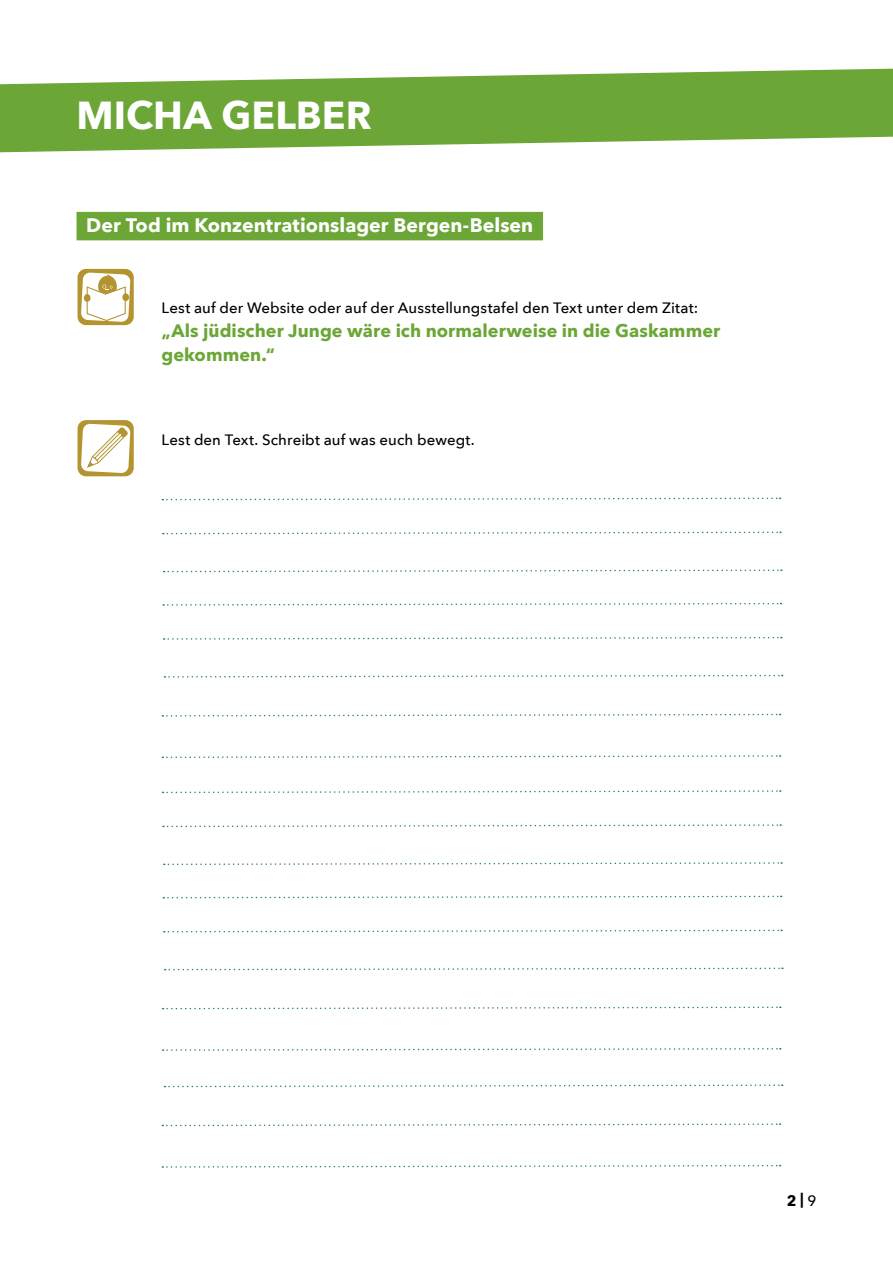
<style>
.page{position:relative;width:893px;height:1263px;background:#fff}
.page>*{position:absolute;margin:0;border:0;box-sizing:border-box;transform-origin:0 0}
.einladung_text{font:700 39px "Avenir Next";color:#fff}
.Thema_unterstichen{font:700 19.5px "Avenir Next";color:#fff}
.Tafelzitate{font:700 18px/24px "Avenir Next";letter-spacing:.005em;color:#6ca636}
.arbeitsblatt_text{font:500 15px "Avenir Next";letter-spacing:.005em;color:#000}
.seitenzahlen{font:700 15px "Avenir Next";color:#000}
.s1{font-weight:500}
</style>
<div class="page">
<svg style="left:164px;top:636px;width:618px;height:4px"></svg>
<svg style="left:163px;top:602px;width:618px;height:4px"></svg>
<svg style="left:164px;top:674px;width:619px;height:4px"></svg>
<svg style="left:163px;top:531px;width:618px;height:4px"></svg>
<svg style="left:162px;top:497px;width:619px;height:4px"></svg>
<svg style="left:164px;top:569px;width:618px;height:4px"></svg>
<svg style="left:162px;top:713px;width:619px;height:4px"></svg>
<svg style="left:162px;top:755px;width:619px;height:4px"></svg>
<svg style="left:164px;top:929px;width:618px;height:4px"></svg>
<svg style="left:163px;top:895px;width:619px;height:4px"></svg>
<svg style="left:165px;top:967px;width:618px;height:4px"></svg>
<svg style="left:163px;top:824px;width:618px;height:4px"></svg>
<svg style="left:163px;top:790px;width:618px;height:4px"></svg>
<svg style="left:164px;top:862px;width:618px;height:4px"></svg>
<svg style="left:163px;top:1006px;width:618px;height:4px"></svg>
<svg style="left:163px;top:1048px;width:618px;height:3px"></svg>
<svg style="left:164px;top:1084px;width:619px;height:4px"></svg>
<svg style="left:162px;top:1123px;width:619px;height:4px"></svg>
<svg style="left:162px;top:1164px;width:619px;height:4px"></svg>
<div style="left:77px;top:212px;width:466px;height:28px;background:#6ca636"></div>
<svg style="left:0;top:69px;width:893px;height:83px;fill:#6ca636"></svg>
<div style="left:78px;top:420px;width:56px;height:56px;background:#b39430;border-radius:8px"></div>
<svg style="left:81px;top:424px;width:49px;height:49px"></svg>
<div style="left:78px;top:269px;width:56px;height:56px;background:#b39430;border-radius:8px"></div>
<svg style="left:81px;top:272px;width:49px;height:50px"></svg>
<div style="left:84px;top:294px;width:7px;height:8px;background:#b39430;border-radius:50%"></div>
<div style="left:122px;top:293px;width:7px;height:8px;background:#b39430;border-radius:50%"></div>
<p class="einladung_text" style="left:77px;top:91px;width:297px">MICHA GELBER</p>
<p class="Thema_unterstichen" style="left:86px;top:213px;width:448px">Der Tod im Konzentrationslager Bergen-Belsen</p>
<p class="arbeitsblatt_text" style="left:162px;top:299px;width:538px">Lest auf der Website oder auf der Ausstellungstafel den Text unter dem Zitat:</p>
<p class="Tafelzitate" style="left:162px;top:319px;width:560px">„Als jüdischer Junge wäre ich normalerweise in die Gaskammer gekommen.“</p>
<p class="arbeitsblatt_text" style="left:162px;top:431px;width:315px">Lest den Text. Schreibt auf was euch bewegt.</p>
<p class="seitenzahlen" style="left:787px;top:1190px;width:31px">2 |<span class="s1">9</span></p>
</div>
